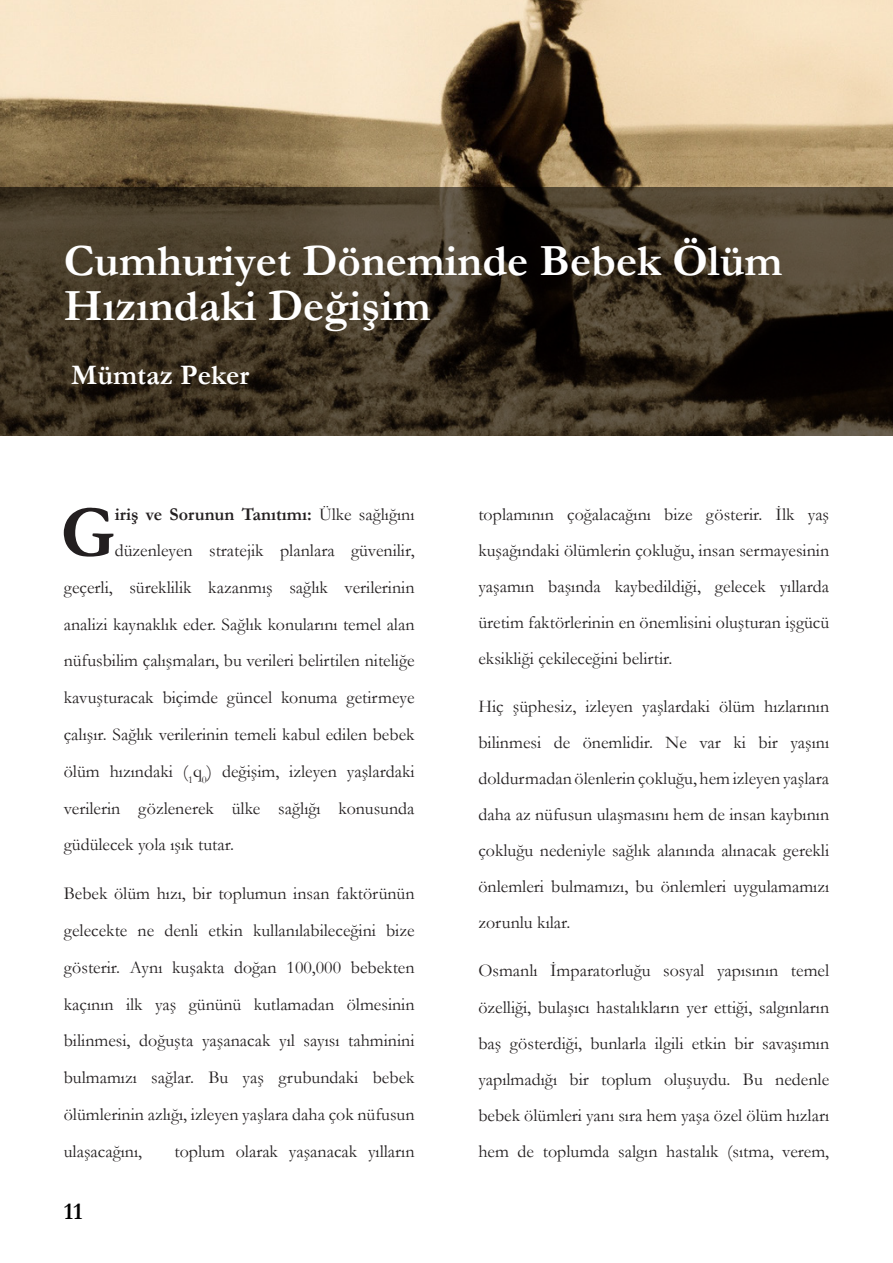
<style>
.page{position:relative;width:893px;height:1263px;background:#fff}
.page>*{position:absolute;margin:0;border:0;box-sizing:border-box;transform-origin:0 0}
.t1{font:700 74.7px "Garamond";color:#231f20}
.makale-baslik{font:700 45px/45px "Garamond";color:#fff}
.makale-yazar{font:700 28.5px "Garamond";color:#fff}
.t2{font:700 24px "Garamond";color:#000}
.t3{font:18px/36px "Garamond";color:#231f20;text-align:justify}
.t4{font:700 18px "Garamond";color:#231f20}
.s1{font-weight:400}
</style>
<div class="page">
<img style="left:0;top:0;width:893px;height:187px">
<svg style="left:0;top:187px;width:893px;height:249px;background:#3b3021"></svg>
<p class="makale-baslik" style="left:64px;top:238px;width:720px">Cumhuriyet Döneminde Bebek Ölüm<br>Hızındaki Değişim</p>
<p class="makale-yazar" style="left:71px;top:355px;width:180px">Mümtaz Peker</p>
<p class="t1" style="left:60px;top:481px;width:56px">G</p>
<p class="t4" style="left:115px;top:502px;width:301px">iriş ve Sorunun Tanıtımı: <span class="s1">Ülke sağlığını</span></p>
<p class="t3" style="left:115px;top:532px;width:301px">düzenleyen stratejik planlara güvenilir,</p>
<p class="t3" style="left:64px;top:569px;width:352px">geçerli, süreklilik kazanmış sağlık verilerinin</p>
<p class="t3" style="left:64px;top:605px;width:352px">analizi kaynaklık eder. Sağlık konularını temel alan</p>
<p class="t3" style="left:64px;top:642px;width:352px">nüfusbilim çalışmaları, bu verileri belirtilen niteliğe</p>
<p class="t3" style="left:64px;top:679px;width:352px">kavuşturacak biçimde güncel konuma getirmeye</p>
<p class="t3" style="left:64px;top:716px;width:352px">çalışır. Sağlık verilerinin temeli kabul edilen bebek</p>
<p class="t3" style="left:64px;top:753px;width:352px">ölüm hızındaki (<sub>1</sub>q<sub>0</sub>) değişim, izleyen yaşlardaki</p>
<p class="t3" style="left:64px;top:789px;width:352px">verilerin gözlenerek ülke sağlığı konusunda</p>
<p class="t3" style="left:64px;top:826px;width:172px">güdülecek yola ışık tutar.</p>
<p class="t3" style="left:64px;top:875px;width:352px;line-height:36.8px">Bebek ölüm hızı, bir toplumun insan faktörünün gelecekte ne denli etkin kullanılabileceğini bize gösterir. Aynı kuşakta doğan 100,000 bebekten kaçının ilk yaş gününü kutlamadan ölmesinin bilinmesi, doğuşta yaşanacak yıl sayısı tahminini bulmamızı sağlar. Bu yaş grubundaki bebek ölümlerinin azlığı, izleyen yaşlara daha çok nüfusun ulaşacağını,</p>
<p class="t3" style="left:174px;top:1132px;width:242px">toplum olarak yaşanacak yılların</p>
<h3 class="t2" style="left:64px;top:1195px;width:21px">11</h3>
<p class="t3" style="left:478px;top:496px;width:352px">toplamının çoğalacağını bize gösterir. İlk yaş kuşağındaki ölümlerin çokluğu, insan sermayesinin yaşamın başında kaybedildiği, gelecek yıllarda üretim faktörlerinin en önemlisini oluşturan işgücü eksikliği çekileceğini belirtir.</p>
<p class="t3" style="left:478px;top:688px;width:352px">Hiç şüphesiz, izleyen yaşlardaki ölüm hızlarının bilinmesi de önemlidir. Ne var ki bir yaşını doldurmadan ölenlerin çokluğu, hem izleyen yaşlara daha az nüfusun ulaşmasını hem de insan kaybının çokluğu nedeniyle sağlık alanında alınacak gerekli önlemleri bulmamızı, bu önlemleri uygulamamızı zorunlu kılar.</p>
<p class="t3" style="left:478px;top:952px;width:352px">Osmanlı İmparatorluğu sosyal yapısının temel özelliği, bulaşıcı hastalıkların yer ettiği, salgınların baş gösterdiği, bunlarla ilgili etkin bir savaşımın yapılmadığı bir toplum oluşuydu. Bu nedenle bebek ölümleri yanı sıra hem yaşa özel ölüm hızları hem de toplumda salgın hastalık (sıtma, verem,</p>
</div>
